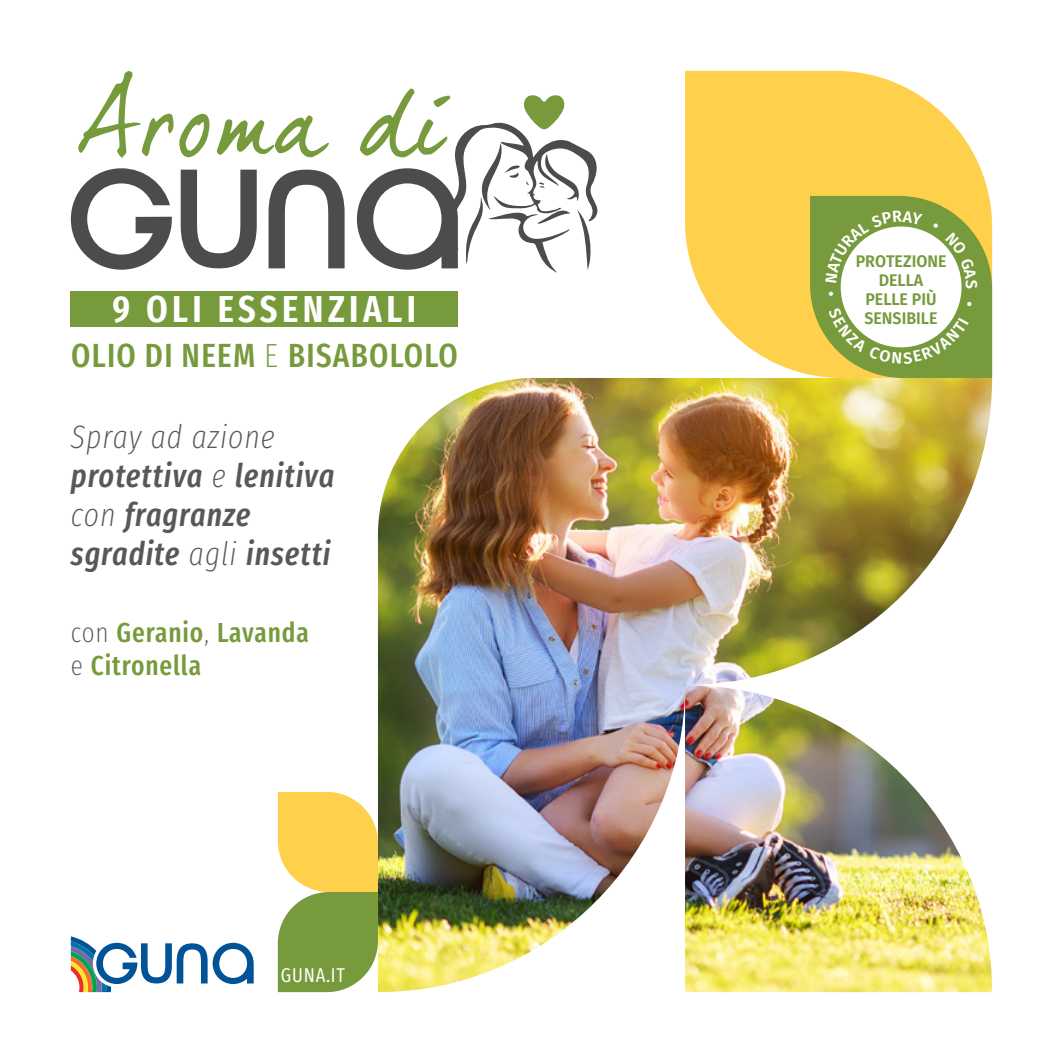
<style>
.page{position:relative;width:1063px;height:1063px;background:#fff}
.page>*{position:absolute;margin:0;border:0;box-sizing:border-box;transform-origin:0 0}
.t1{font:600 37.5px "Fira Sans Compressed";letter-spacing:.12em;color:#fff}
.t2{font:500 33.5px "Fira Sans Compressed";letter-spacing:.04em;color:#779a3c}
.t3{font:italic 500 32.5px/39px "Fira Sans Compressed";letter-spacing:.03em;color:#57585a}
.t4{font:500 27.5px/33px "Fira Sans Compressed";letter-spacing:.03em;color:#779a3c}
.t5{font:20px "Fira Sans Compressed";letter-spacing:.04em;color:#fff}
.t6{font:600 16.75px/19.2px "Fira Sans";color:#779a3c;text-align:center;scale:.95 1}
.s1{font-weight:200}
.s2{font-weight:200;color:#57585a}
</style>
<div class="page">
<div style="left:71px;top:292px;width:387px;height:35px;background:#779a3c"></div>
<svg style="left:181px;top:170px;width:76px;height:98px"></svg>
<svg style="left:269px;top:170px;width:76px;height:98px"></svg>
<svg style="left:71px;top:168px;width:101px;height:102px"></svg>
<svg style="left:78px;top:71px;width:95px;height:87px"></svg>
<svg style="left:179px;top:114px;width:30px;height:43px"></svg>
<svg style="left:217px;top:115px;width:112px;height:42px"></svg>
<svg style="left:357px;top:88px;width:241px;height:185px"></svg>
<img style="left:378px;top:378px;width:614px;height:614px">
<svg style="left:685px;top:71px;width:304px;height:304px;fill:#fed04c"></svg>
<svg style="left:278px;top:792px;width:100px;height:200px;background:#c2bd59"></svg>
<svg style="left:71px;top:936px;width:183px;height:56px"></svg>
<svg style="left:810px;top:196px;width:182px;height:182px"></svg>
<p class="t1" style="left:113px;top:278px;width:305px">9 OLI ESSENZIALI</p>
<p class="t2" style="left:71px;top:328px;width:388px">OLIO DI NEEM <span class="s1">E</span> BISABOLOLO</p>
<p class="t3" style="left:71px;top:416px;width:265px"><span class="s1">Spray ad azione </span>protettiva <span class="s1">e</span> lenitiva <span class="s1">con</span> fragranze sgradite <span class="s1">agli</span> insetti</p>
<p class="t4" style="left:71px;top:615px;width:239px"><span class="s2">con</span> Geranio<span class="s2">,</span> Lavanda <span class="s2">e</span> Citronella</p>
<p class="t5" style="left:281px;top:960px;width:66px">GUNA.IT</p>
<p class="t6" style="left:856px;top:250px;width:97px">PROTEZIONE<br>DELLA<br>PELLE PIÙ<br>SENSIBILE</p>
</div>
